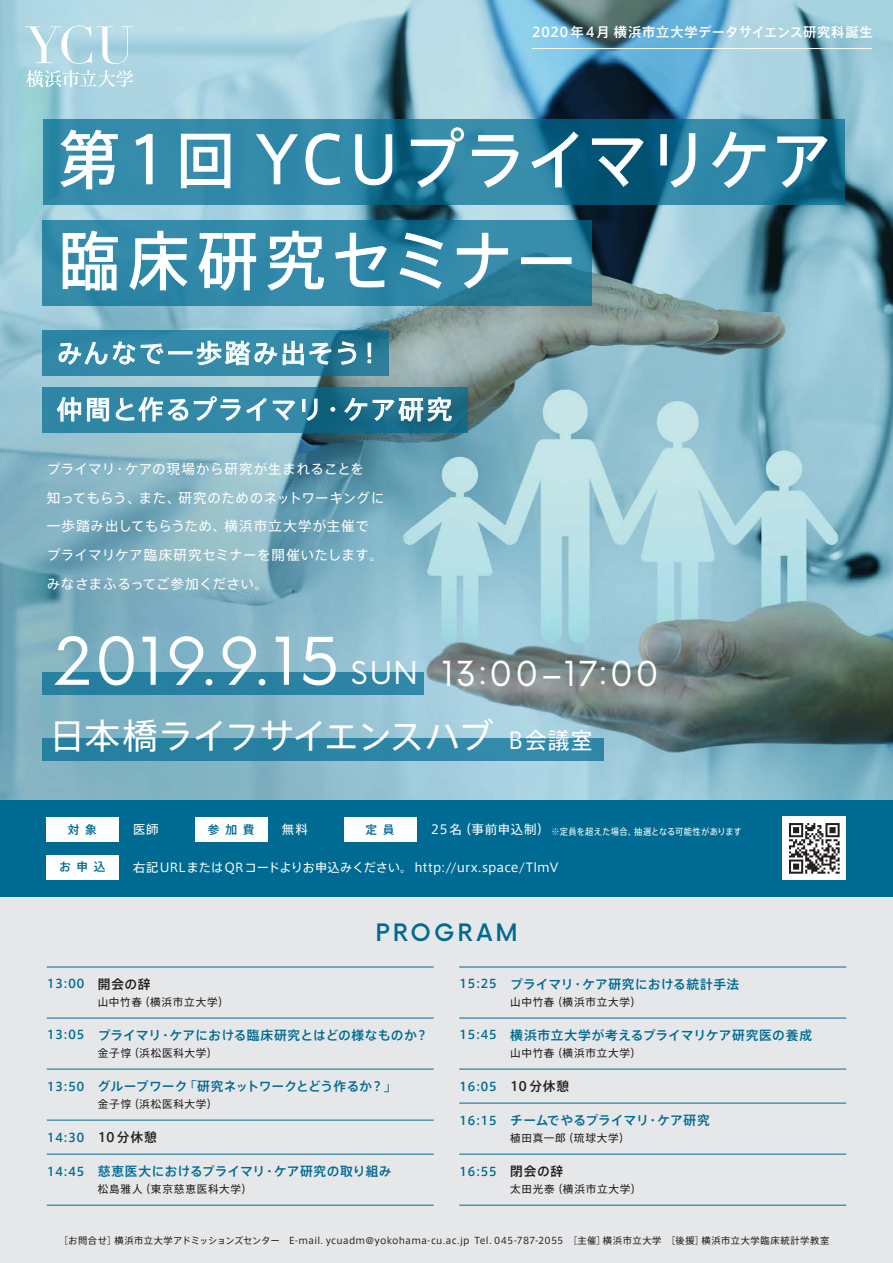
<style>
.page{position:relative;width:893px;height:1263px;background:#fff}
.page>*{position:absolute;margin:0;border:0;box-sizing:border-box;transform-origin:0 0}
.t1{font:64.2px "Now";letter-spacing:.02em;color:#fff}
.t2{font:63.75px/100.9px "Axis Std";letter-spacing:.055em;color:#fff;scale:.95 1}
.t3{font:35.1px "Axis Std";letter-spacing:-.035em;color:#fff}
.t4{font:33.6px "Now";letter-spacing:.055em;color:#fff}
.t5{font:25.5px "Axis Std";letter-spacing:.055em;color:#fff}
.t6{font:25.5px "Axis Std";letter-spacing:.085em;color:#fff}
.t7{font:500 23.4px "Now";letter-spacing:.125em;color:#006b92}
.t8{font:13.5px/28.7px "Axis Std";letter-spacing:.035em;color:#fff}
.t9{font:500 13.35px "Axis Std";letter-spacing:.035em;color:#fff}
.t10{font:500 12.75px "Axis Std";letter-spacing:.02em;color:#006b92}
.t11{font:500 12.75px "Axis Std";color:#006b92}
.t12{font:500 12.75px "Axis Std";letter-spacing:.045em;color:#006b92}
.t13{font:12.45px "Axis Std";color:#fff}
.t14{font:12.15px "Axis Std";letter-spacing:.015em;color:#fff}
.t15{font:500 12px "Axis Std";letter-spacing:.025em;color:#006b92}
.t16{font:500 11.7px "Axis Std";letter-spacing:.495em;color:#006b92}
.t17{font:10.65px "Axis Std";letter-spacing:.07em;color:#231f20}
.t18{font:9.3px "Axis Std";letter-spacing:.03em;color:#231f20}
.t19{font:9px "Axis Std";letter-spacing:.03em;color:#fff;scale:.91 1}
.s1{font-size:48.15px}
.s2{font-size:30.6px}
.s3{font-size:22.8px}
.s4{font-size:12.45px}
.s5{font-size:12.75px;color:#231f20}
.s6{font-size:12px}
</style>
<div class="page">
<div style="left:0;top:799px;width:893px;height:98px;background:#006b92"></div>
<img style="left:0;top:0;width:893px;height:799px">
<div style="left:43px;top:672px;width:381px;height:23px;background:#2881a1"></div>
<svg style="left:43px;top:220px;width:549px;height:85px;background:#2d83a2"></svg>
<svg style="left:43px;top:119px;width:801px;height:85px;background:#257c9b"></svg>
<svg style="left:43px;top:331px;width:346px;height:45px;background:#2f84a1"></svg>
<svg style="left:43px;top:387px;width:425px;height:45px;background:#2a7e9b"></svg>
<svg style="left:60px;top:129px;width:58px;height:60px;background:#579eb8"></svg>
<svg style="left:135px;top:134px;width:18px;height:50px"></svg>
<svg style="left:181px;top:134px;width:49px;height:54px;background:#589fb9"></svg>
<svg style="left:256px;top:134px;width:42px;height:50px;background:#4191ae"></svg>
<svg style="left:305px;top:133px;width:35px;height:52px;background:#4997b2"></svg>
<svg style="left:355px;top:134px;width:37px;height:51px;background:#3989a6"></svg>
<svg style="left:411px;top:127px;width:53px;height:61px;background:#3889a6"></svg>
<svg style="left:472px;top:135px;width:47px;height:53px;background:#4c98b3"></svg>
<svg style="left:531px;top:131px;width:48px;height:57px;background:#267695"></svg>
<svg style="left:592px;top:138px;width:52px;height:49px;background:#1a627f"></svg>
<svg style="left:660px;top:133px;width:35px;height:55px;background:#3684a3"></svg>
<svg style="left:712px;top:131px;width:53px;height:57px;background:#4091ae"></svg>
<svg style="left:777px;top:136px;width:51px;height:52px;background:#2b7c98"></svg>
<svg style="left:63px;top:230px;width:55px;height:60px;background:#5ea2bb"></svg>
<svg style="left:129px;top:231px;width:59px;height:59px;background:#4c98b3"></svg>
<svg style="left:198px;top:233px;width:58px;height:58px;background:#559db7"></svg>
<svg style="left:267px;top:231px;width:57px;height:60px;background:#509ab5"></svg>
<svg style="left:335px;top:233px;width:52px;height:55px;background:#4292ae"></svg>
<svg style="left:399px;top:232px;width:44px;height:57px;background:#3c8ca9"></svg>
<svg style="left:457px;top:233px;width:51px;height:56px;background:#4391ad"></svg>
<div style="left:521px;top:257px;width:50px;height:7px;border:1px solid #fff"></div>
<svg style="left:59px;top:341px;width:105px;height:24px;background:#5ba0b8"></svg>
<div style="left:168px;top:351px;width:24px;height:3px;border:1px solid #fff"></div>
<svg style="left:196px;top:341px;width:81px;height:24px;background:#75afc3"></svg>
<svg style="left:283px;top:341px;width:49px;height:24px"></svg>
<svg style="left:338px;top:341px;width:18px;height:24px"></svg>
<svg style="left:368px;top:342px;width:3px;height:21px"></svg>
<svg style="left:57px;top:397px;width:24px;height:25px"></svg>
<svg style="left:87px;top:398px;width:22px;height:24px"></svg>
<svg style="left:116px;top:397px;width:72px;height:25px;background:#60a2b9"></svg>
<svg style="left:194px;top:396px;width:73px;height:25px;background:#539bb4"></svg>
<svg style="left:273px;top:400px;width:22px;height:21px"></svg>
<svg style="left:302px;top:398px;width:16px;height:23px"></svg>
<svg style="left:331px;top:407px;width:4px;height:5px"></svg>
<svg style="left:344px;top:397px;width:108px;height:49px;background:#428196"></svg>
<svg style="left:25px;top:25px;width:109px;height:39px;background:#badce7"></svg>
<svg style="left:26px;top:70px;width:107px;height:17px;background:#bddde6"></svg>
<hr style="left:532px;top:48px;width:340px;height:1px;background:#fff">
<div style="left:0;top:897px;width:893px;height:366px;background:#e6e7e9"></div>
<div style="left:196px;top:817px;width:72px;height:25px;background:#fff"></div>
<div style="left:47px;top:817px;width:72px;height:25px;background:#fff"></div>
<div style="left:344px;top:817px;width:73px;height:25px;background:#fff"></div>
<div style="left:47px;top:855px;width:72px;height:24px;background:#fff"></div>
<hr style="left:47px;top:1120px;width:387px;height:1px;background:#006b92">
<hr style="left:47px;top:1154px;width:387px;height:1px;background:#006b92">
<hr style="left:47px;top:1205px;width:387px;height:1px;background:#006b92">
<hr style="left:47px;top:1069px;width:387px;height:1px;background:#006b92">
<hr style="left:459px;top:1018px;width:387px;height:1px;background:#006b92">
<hr style="left:459px;top:1069px;width:387px;height:1px;background:#006b92">
<hr style="left:459px;top:1103px;width:387px;height:1px;background:#006b92">
<hr style="left:459px;top:967px;width:387px;height:1px;background:#006b92">
<hr style="left:459px;top:1154px;width:387px;height:1px;background:#006b92">
<hr style="left:459px;top:1205px;width:387px;height:1px;background:#006b92">
<hr style="left:47px;top:967px;width:387px;height:1px;background:#006b92">
<hr style="left:47px;top:1018px;width:387px;height:1px;background:#006b92">
<div style="left:782px;top:816px;width:64px;height:64px;background:#fff"></div>
<svg style="left:789px;top:823px;width:51px;height:51px"></svg>
<div style="left:43px;top:738px;width:561px;height:23px;background:#2b84a4"></div>
<p class="t9" style="left:532px;top:22px;width:343px">2020 年 4月 横浜市立大学データサイエンス研究科誕生</p>
<h2 class="t2" style="left:59px;top:105px;width:815px">第1回 YCUプライマリケア臨床研究セミナー</h2>
<h3 class="t6" style="left:57px;top:334px;width:327px">みんなで一歩踏み出そう！</h3>
<h3 class="t5" style="left:57px;top:390px;width:397px">仲間と作るプライマリ・ケア研究</h3>
<p class="t8" style="left:47px;top:454px;width:339px">プライマリ・ケアの現場から研究が生まれることを<br>知ってもらう、また、研究のためのネットワーキングに一歩踏み出してもらうため、横浜市立大学が主催でプライマリケア臨床研究セミナーを開催いたします。みなさまふるってご参加ください。</p>
<h1 class="t1" style="left:53px;top:610px;width:289px">2019<span class="s1">.</span>9<span class="s1">.</span>15</h1>
<h3 class="t4" style="left:351px;top:647px;width:310px"><span class="s2">SUN</span> 13:00–17:00</h3>
<h3 class="t3" style="left:50px;top:709px;width:544px">日本橋ライフサイエンスハブ <span class="s3">Ｂ会議室</span></h3>
<p class="t19" style="left:431px;top:825px;width:343px"><span class="s4">25 名（事前申込制）</span> ※定員を超えた場合、抽選となる可能性があります</p>
<p class="t16" style="left:68px;top:820px;width:31px">対象</p>
<p class="t13" style="left:133px;top:820px;width:27px">医師</p>
<p class="t16" style="left:208px;top:820px;width:48px">参加費</p>
<p class="t13" style="left:282px;top:820px;width:27px">無料</p>
<p class="t16" style="left:365px;top:820px;width:31px">定員</p>
<p class="t16" style="left:59px;top:858px;width:48px">お申込</p>
<p class="t14" style="left:133px;top:858px;width:427px">右記URLまたはQRコードよりお申込みください。 http://urx.space/TlmV</p>
<p class="t15" style="left:47px;top:975px;width:105px">13:00 <span class="s5">開会の辞</span></p>
<p class="t17" style="left:98px;top:994px;width:132px">山中竹春（横浜市立大学）</p>
<h3 class="t7" style="left:376px;top:914px;width:144px">PROGRAM</h3>
<p class="t10" style="left:459px;top:974px;width:282px"><span class="s6">15:25</span> プライマリ・ケア研究における統計手法</p>
<p class="t17" style="left:510px;top:994px;width:132px">山中竹春（横浜市立大学）</p>
<p class="t10" style="left:47px;top:1025px;width:383px"><span class="s6">13:05</span> プライマリ・ケアにおける臨床研究とはどの様なものか？</p>
<p class="t17" style="left:98px;top:1045px;width:121px">金子惇（浜松医科大学）</p>
<p class="t11" style="left:47px;top:1076px;width:351px"><span class="s6">13:50</span> グループワーク「研究ネットワークとどう作るか？」</p>
<p class="t17" style="left:98px;top:1096px;width:121px">金子惇（浜松医科大学）</p>
<p class="t15" style="left:47px;top:1128px;width:112px">14:30 <span class="s5">10 分休憩</span></p>
<p class="t10" style="left:47px;top:1161px;width:346px"><span class="s6">14:45</span> 慈恵医大におけるプライマリ・ケア研究の取り組み</p>
<p class="t17" style="left:98px;top:1181px;width:156px">松島雅人（東京慈恵医科大学）</p>
<p class="t12" style="left:459px;top:1025px;width:354px"><span class="s6">15:45</span> 横浜市立大学が考えるプライマリケア研究医の養成</p>
<p class="t17" style="left:510px;top:1045px;width:132px">山中竹春（横浜市立大学）</p>
<p class="t15" style="left:459px;top:1077px;width:112px">16:05 <span class="s5">10 分休憩</span></p>
<p class="t10" style="left:459px;top:1110px;width:252px"><span class="s6">16:15</span> チームでやるプライマリ・ケア研究</p>
<p class="t17" style="left:510px;top:1130px;width:121px">植田真一郎（琉球大学）</p>
<p class="t15" style="left:459px;top:1162px;width:105px">16:55 <span class="s5">閉会の辞</span></p>
<p class="t17" style="left:510px;top:1181px;width:133px">太田光泰（横浜市立大学）</p>
<p class="t18" style="left:59px;top:1233px;width:772px">［お問合せ］横浜市立大学アドミッションズセンター　E-mail. ycuadm@yokohama-cu.ac.jp Tel. 045-787-2055　［主催］横浜市立大学　［後援］横浜市立大学臨床統計学教室</p>
</div>
